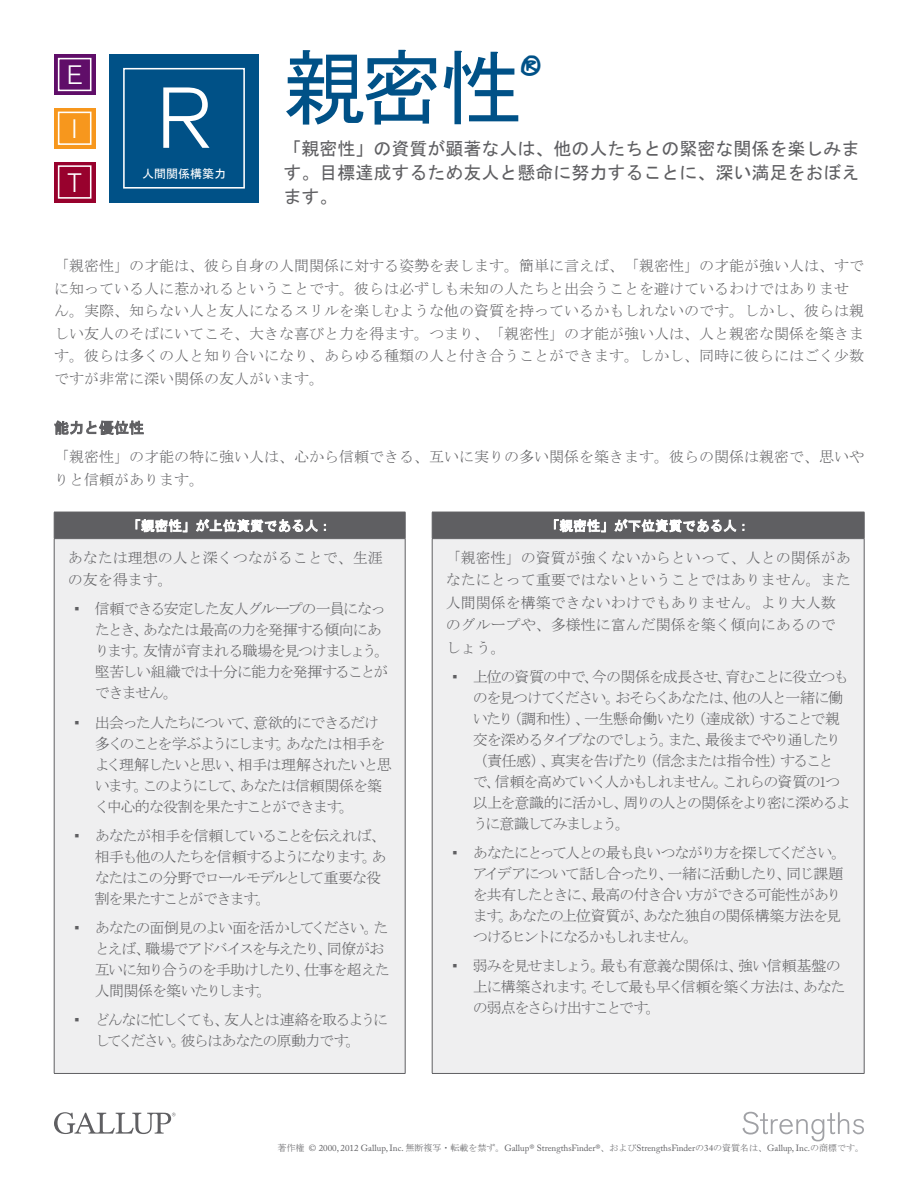
<style>
.page{position:relative;width:918px;height:1188px;background:#fff}
.page>*{position:absolute;margin:0;border:0;box-sizing:border-box;transform-origin:0 0}
.t1{font:300 85.5px "Akzidenz Grotesk BE";color:#fff}
.Strengths_HdrBlue{font:82.5px "MS Gothic";color:#005187}
.Strengths_HdrBlue-2{font:700 37.5px "Strengths";color:#005187}
.t2{font:300 26.4px "Akzidenz Grotesk BE";color:#fff}
.Main_subhead{font:18px/24px "MS Gothic";color:#5f5f62;text-align:justify}
.Text_Body_10_16{font:15px/22.5px "MS Mincho";color:#5f5f62}
.Text_Body_10_16-2{font:15px/21px "MS Mincho";letter-spacing:-.095em;color:#5f5f62}
.Text_Body_10_16-3{font:15px/21px "MS Mincho";letter-spacing:-.085em;color:#5f5f62}
.Text_Body_10_16-4{font:15px/21px "MS Mincho";letter-spacing:-.06em;color:#5f5f62}
.Text_Body_10_15{font:15px/22.5px "MS Mincho";color:#5f5f62}
.Text_Body_10_16-5{font:15px/21px "MS Mincho";letter-spacing:-.09em;color:#5f5f62}
.Text_Body_10_16-6{font:15px/21px "MS Mincho";letter-spacing:-.08em;color:#5f5f62}
.Text_Body_10_16-7{font:15px/21px "MS Mincho";letter-spacing:-.105em;color:#5f5f62;text-align:center}
.Page_Subheads{font:15px "MS Gothic";color:#5f5f62}
.Cell_header{font:13.5px "MS Gothic";letter-spacing:.01em;color:#fff}
.t3{font:12px "MS Gothic";color:#fff}
.t4{font:9px "Adobe Caslon Pro";color:#5f5f62}
.s1{font-family:"Akzidenz Grotesk BE"}
.s2{font-family:"MS Mincho"}
</style>
<div class="page">
<svg style="left:54px;top:1112px;width:122px;height:22px"></svg>
<svg style="left:743px;top:1112px;width:121px;height:29px"></svg>
<div style="left:109px;top:54px;width:150px;height:148px;background:#005187"></div>
<div style="left:123px;top:68px;width:122px;height:121px;border:2px solid #fff"></div>
<div style="left:54px;top:108px;width:41px;height:41px;background:#f7971d"></div>
<div style="left:58px;top:112px;width:33px;height:33px;border:2px solid #fff"></div>
<div style="left:54px;top:54px;width:41px;height:41px;background:#600e69"></div>
<div style="left:58px;top:58px;width:33px;height:33px;border:2px solid #fff"></div>
<div style="left:54px;top:162px;width:41px;height:40px;background:#98012d"></div>
<div style="left:58px;top:165px;width:33px;height:34px;border:2px solid #fff"></div>
<svg style="left:54px;top:421px;width:90px;height:14px"></svg>
<div style="left:55px;top:539px;width:809px;height:534px;background:#efeff0"></div>
<hr style="left:54px;top:539px;width:1px;height:534px;background:#5f5f62">
<hr style="left:864px;top:539px;width:1px;height:534px;background:#5f5f62">
<hr style="left:54px;top:1073px;width:351px;height:1px;background:#5f5f62">
<hr style="left:432px;top:1073px;width:432px;height:1px;background:#5f5f62">
<hr style="left:405px;top:539px;width:1px;height:534px;background:#5f5f62">
<hr style="left:432px;top:539px;width:1px;height:534px;background:#5f5f62">
<svg style="left:54px;top:512px;width:811px;height:27px;background:#757578"></svg>
<p class="t2" style="left:67px;top:60px;width:17px">E</p>
<p class="t2" style="left:72px;top:114px;width:8px">I</p>
<p class="t2" style="left:68px;top:168px;width:16px">T</p>
<p class="t1" style="left:156px;top:70px;width:57px">R</p>
<p class="t3" style="left:142px;top:168px;width:85px">人間関係構築力</p>
<p class="Strengths_HdrBlue" style="left:284px;top:47px;width:240px">親密性</p>
<p class="Strengths_HdrBlue-2" style="left:521px;top:47px;width:22px">€</p>
<p class="Main_subhead" style="left:284px;top:136px;width:577px">「親密性」の資質が顕著な人は、他の人たちとの緊密な関係を楽しみます。目標達成するため友人と懸命に努力することに、深い満足をおぼえます。</p>
<p class="Text_Body_10_16" style="left:54px;top:254px;width:811px">「親密性」の才能は、彼ら自身の人間関係に対する姿勢を表します。簡単に言えば、「親密性」の才能が強い人は、すでに知っている人に惹かれるということです。彼らは必ずしも未知の人たちと出会うことを避けているわけではありません。実際、知らない人と友人になるスリルを楽しむような他の資質を持っているかもしれないのです。しかし、彼らは親しい友人のそばにいてこそ、大きな喜びと力を得ます。つまり、「親密性」の才能が強い人は、人と親密な関係を築きます。彼らは多くの人と知り合いになり、あらゆる種類の人と付き合うことができます。しかし、同時に彼らにはごく少数ですが非常に深い関係の友人がいます。</p>
<p class="Page_Subheads" style="left:54px;top:420px;width:91px">能力と優位性</p>
<p class="Text_Body_10_16" style="left:54px;top:446px;width:811px">「親密性」の才能の特に強い人は、心から信頼できる、互いに実りの多い関係を築きます。彼らの関係は親密で、思いやりと信頼があります。</p>
<p class="Cell_header" style="left:127px;top:519px;width:206px">「親密性」が上位資質である人：</p>
<p class="Cell_header" style="left:546px;top:519px;width:206px">「親密性」が下位資質である人：</p>
<p class="Text_Body_10_15" style="left:68px;top:546px;width:316px">あなたは理想の人と深くつながることで、生涯の友を得ます。</p>
<p class="Text_Body_10_16-4" style="left:95px;top:599px;width:296px;text-indent:-20px"><span class="s1">•</span> 信頼できる安定した友人グループの一員になったとき、あなたは最高の力を発揮する傾向にあります。友情が育まれる職場を見つけましょう。堅苦しい組織では十分に能力を発揮することができません。</p>
<p class="Text_Body_10_16-3" style="left:95px;top:712px;width:298px;text-indent:-20px"><span class="s1">•</span> 出会った人たちについて、意欲的にできるだけ多くのことを学ぶようにします。あなたは相手をよく理解したいと思い、相手は理解されたいと思います。このようにして、あなたは信頼関係を築く中心的な役割を果たすことができます。</p>
<p class="Text_Body_10_16-6" style="left:95px;top:825px;width:293px;text-indent:-20px"><span class="s1">•</span> あなたが相手を信頼していることを伝えれば、相手も他の人たちを信頼するようになります。あなたはこの分野でロールモデルとして重要な役割を果たすことができます。</p>
<p class="Text_Body_10_16-3" style="left:95px;top:917px;width:297px;text-indent:-20px"><span class="s1">•</span> あなたの面倒見のよい面を活かしてください。たとえば、職場でアドバイスを与えたり、同僚がお互いに知り合うのを手助けしたり、仕事を超えた人間関係を築いたりします。</p>
<p class="Text_Body_10_16-7" style="left:74px;top:1009px;width:315px"><span class="s1">•</span> どんなに忙しくても、友人とは連絡を取るようにしてください。彼らはあなたの原動力です。</p>
<p class="Text_Body_10_15" style="left:446px;top:546px;width:406px">「親密性」の資質が強くないからといって、人との関係があなたにとって重要ではないということではありません。また人間関係を構築できないわけでもありません。より大人数のグループや、多様性に富んだ関係を築く傾向にあるのでしょう。</p>
<p class="Text_Body_10_16-2" style="left:473px;top:666px;width:379px;text-indent:-20px"><span class="s1">•</span> 上位の資質の中で、今の関係を成長させ、育むことに役立つものを見つけてください。おそらくあなたは、他の人と一緒に働いたり（調和性）、一生懸命働いたり（達成欲）することで親交を深めるタイプなのでしょう。また、最後までやり通したり（責任感）、真実を告げたり（信念または指令性）することで、信頼を高めていく人かもしれません。これらの資質の1つ以上を意識的に活かし、周りの人との関係をより密に深めるように意識してみましょう。</p>
<p class="Text_Body_10_16-5" style="left:473px;top:842px;width:375px;text-indent:-20px"><span class="s1">•</span> あなたにとって人との最も良いつながり方を探してください。アイデアについて話し合ったり、一緒に活動したり、同じ課題を共有したときに、最高の付き合い方ができる可能性があります。あなたの上位資質が、あなた独自の関係構築方法を見つけるヒントになるかもしれません。</p>
<p class="Text_Body_10_16-4" style="left:473px;top:955px;width:374px;text-indent:-20px"><span class="s1">•</span> 弱みを見せましょう。最も有意義な関係は、強い信頼基盤の上に構築されます。そして最も早く信頼を築く方法は、あなたの弱点をさらけ出すことです。</p>
<p class="t4" style="left:277px;top:1143px;width:588px"><span class="s2">著作権</span> © 2000, 2012 Gallup, Inc. <span class="s2">無断複写・転載を禁ず。</span>Gallup® StrengthsFinder®<span class="s2">、および</span>StrengthsFinder<span class="s2">の</span>34<span class="s2">の資質名は、</span>Gallup, Inc.<span class="s2">の商標です。</span></p>
</div>
